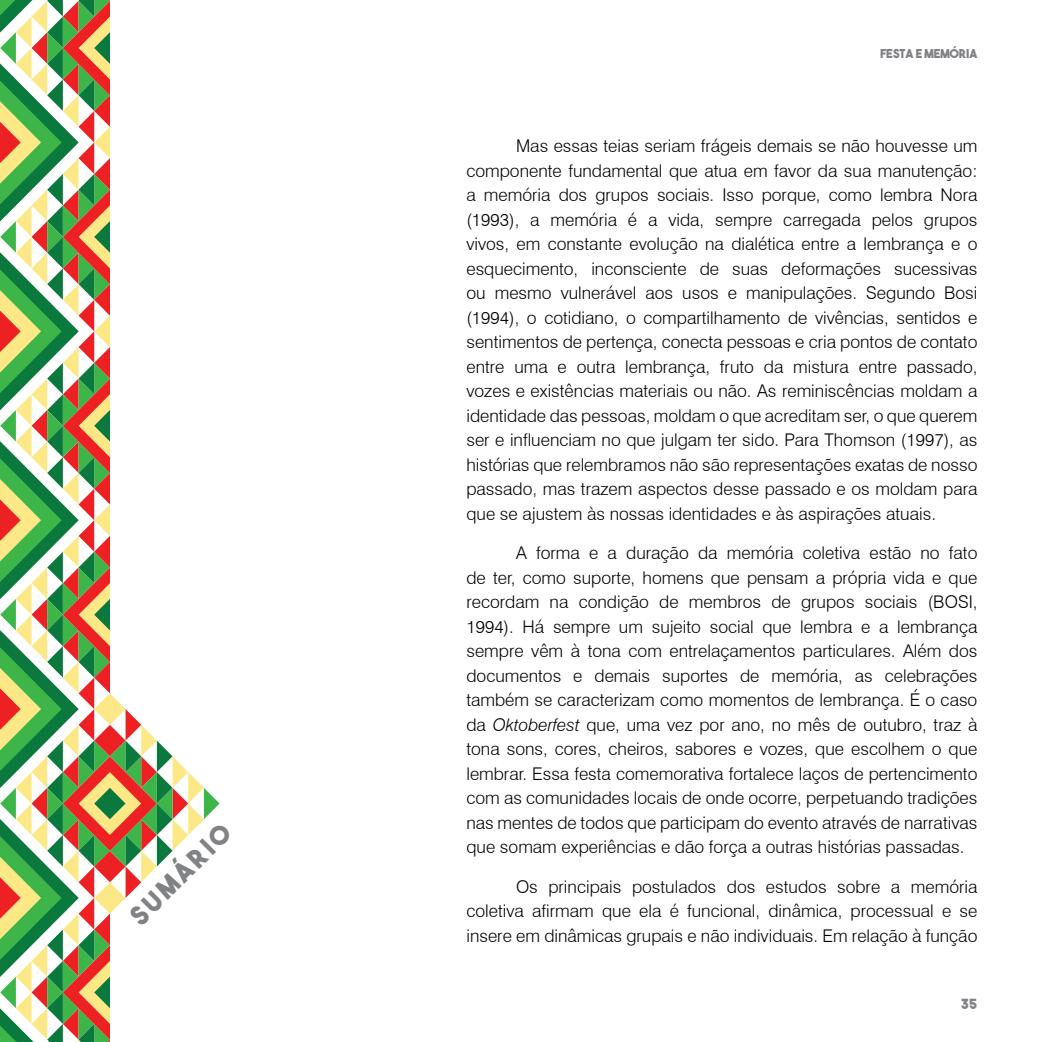
<style>
.page{position:relative;width:1042px;height:1042px;background:#fff}
.page>*{position:absolute;margin:0;border:0;box-sizing:border-box;transform-origin:0 0}
.t1{font:26.25px "The Bold Font";color:#808285}
.t2{font:300 17.5px/24.5px "Swiss 721 BT";color:#000;text-align:justify}
.t3{font:14px "The Bold Font";color:#808285}
.t4{font:12.25px "The Bold Font";color:#808285}
.s1{font-style:italic}
</style>
<div class="page">
<svg style="left:0;top:0;width:220px;height:1042px"></svg>
<h1 class="t1" style="left:123px;top:908px;width:131px;rotate:-45deg">SUMÁRIO</h1>
<p class="t4" style="left:880px;top:46px;width:99px">FESTA E MEMÓRIA</p>
<p class="t2" style="left:466px;top:134px;width:512px;text-indent:50px">Mas essas teias seriam frágeis demais se não houvesse um componente fundamental que atua em favor da sua manutenção: a memória dos grupos sociais. Isso porque, como lembra Nora (1993), a memória é a vida, sempre carregada pelos grupos vivos, em constante evolução na dialética entre a lembrança e o esquecimento, inconsciente de suas deformações sucessivas ou mesmo vulnerável aos usos e manipulações. Segundo Bosi (1994), o cotidiano, o compartilhamento de vivências, sentidos e sentimentos de pertença, conecta pessoas e cria pontos de contato entre uma e outra lembrança, fruto da mistura entre passado, vozes e existências materiais ou não. As reminiscências moldam a identidade das pessoas, moldam o que acreditam ser, o que querem ser e influenciam no que julgam ter sido. Para Thomson (1997), as histórias que relembramos não são representações exatas de nosso passado, mas trazem aspectos desse passado e os moldam para que se ajustem às nossas identidades e às aspirações atuais.</p>
<p class="t2" style="left:466px;top:540px;width:512px;text-indent:50px">A forma e a duração da memória coletiva estão no fato de ter, como suporte, homens que pensam a própria vida e que recordam na condição de membros de grupos sociais (BOSI, 1994). Há sempre um sujeito social que lembra e a lembrança sempre vêm à tona com entrelaçamentos particulares. Além dos documentos e demais suportes de memória, as celebrações também se caracterizam como momentos de lembrança. É o caso da <span class="s1">Oktoberfest</span> que, uma vez por ano, no mês de outubro, traz à tona sons, cores, cheiros, sabores e vozes, que escolhem o que lembrar. Essa festa comemorativa fortalece laços de pertencimento com as comunidades locais de onde ocorre, perpetuando tradições nas mentes de todos que participam do evento através de narrativas que somam experiências e dão força a outras histórias passadas.</p>
<p class="t2" style="left:466px;top:874px;width:512px;text-indent:50px">Os principais postulados dos estudos sobre a memória coletiva afirmam que ela é funcional, dinâmica, processual e se insere em dinâmicas grupais e não individuais. Em relação à função</p>
<p class="t3" style="left:961px;top:995px;width:18px">35</p>
</div>
